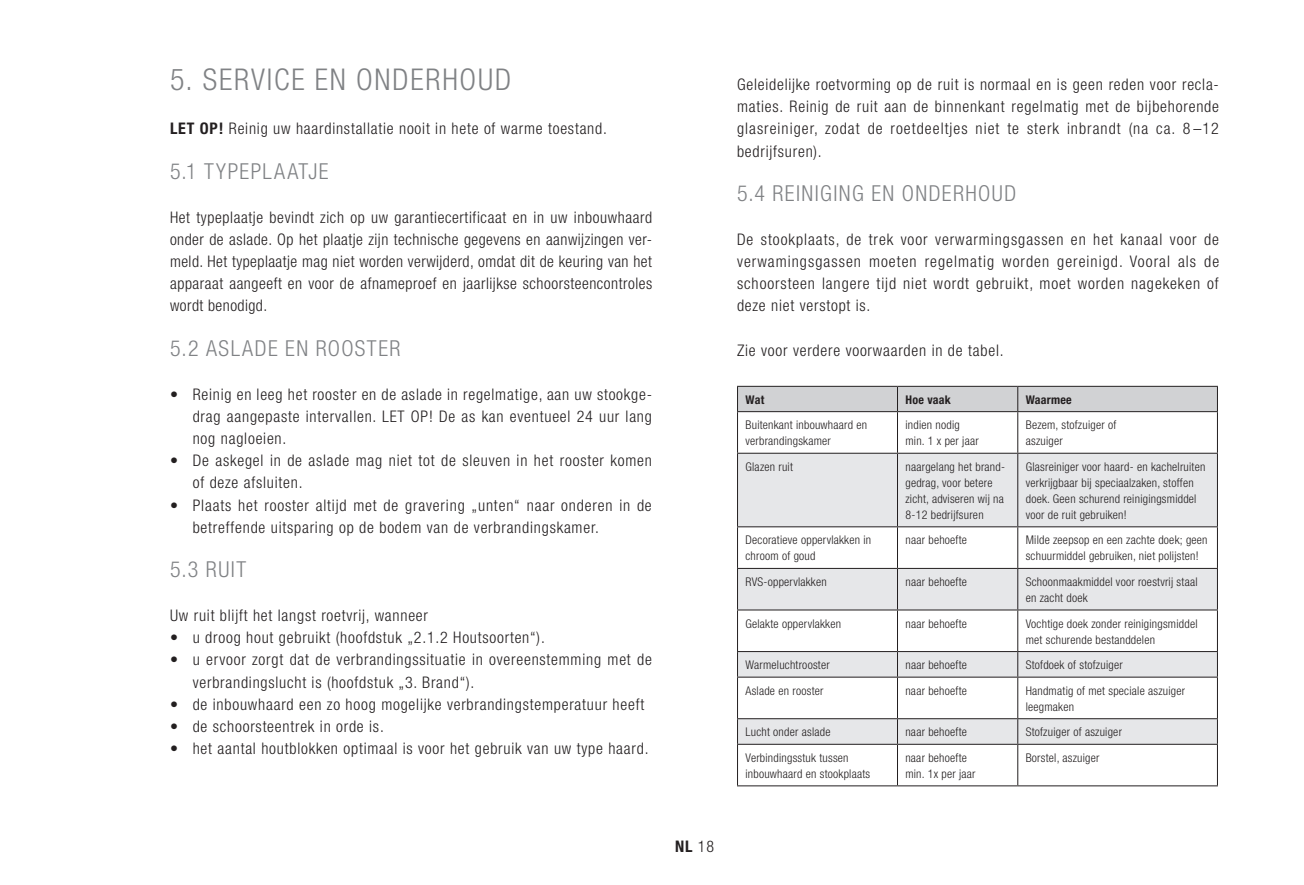
<style>
.page{position:relative;width:1304px;height:885px;background:#fff}
.page>*{position:absolute;margin:0;border:0;box-sizing:border-box;transform-origin:0 0}
.t1{font:300 condensed 30px "Helvetica Neue";letter-spacing:.06em;color:#808285}
.t2{font:300 condensed 22px "Helvetica Neue";letter-spacing:.065em;color:#808285}
.t3{font:300 condensed 16px/22.2px "Helvetica Neue";letter-spacing:.05em;color:#231f20;text-align:justify}
.t4{font:700 condensed 16px "Helvetica Neue";color:#231f20}
.t5{font:300 condensed 12px/16px "Helvetica Neue";letter-spacing:.02em;color:#231f20}
.t6{font:700 condensed 12px "Helvetica Neue";letter-spacing:.02em;color:#231f20}
.s1{font-weight:700}
.s2{font-weight:300}
</style>
<div class="page">
<svg style="left:738px;top:453px;width:479px;height:290px;fill:#e6e7e9"></svg>
<div style="left:737px;top:386px;width:481px;height:25px;background:#d1d2d4"></div>
<hr style="left:737px;top:411px;width:160px;height:1px;background:#231f20">
<hr style="left:737px;top:412px;width:1px;height:40px;background:#231f20">
<hr style="left:897px;top:411px;width:121px;height:1px;background:#231f20">
<hr style="left:897px;top:412px;width:1px;height:40px;background:#231f20">
<hr style="left:1018px;top:411px;width:200px;height:1px;background:#231f20">
<hr style="left:1017px;top:412px;width:1px;height:40px;background:#231f20">
<hr style="left:1217px;top:412px;width:1px;height:40px;background:#231f20">
<hr style="left:737px;top:452px;width:160px;height:1px;background:#231f20">
<hr style="left:737px;top:453px;width:1px;height:73px;background:#231f20">
<hr style="left:897px;top:452px;width:121px;height:1px;background:#231f20">
<hr style="left:897px;top:453px;width:1px;height:73px;background:#231f20">
<hr style="left:1018px;top:452px;width:200px;height:1px;background:#231f20">
<hr style="left:1017px;top:453px;width:1px;height:73px;background:#231f20">
<hr style="left:1217px;top:453px;width:1px;height:73px;background:#231f20">
<hr style="left:737px;top:526px;width:160px;height:1px;background:#231f20">
<hr style="left:737px;top:527px;width:1px;height:41px;background:#231f20">
<hr style="left:897px;top:526px;width:121px;height:1px;background:#231f20">
<hr style="left:897px;top:527px;width:1px;height:41px;background:#231f20">
<hr style="left:1018px;top:526px;width:200px;height:1px;background:#231f20">
<hr style="left:1017px;top:527px;width:1px;height:41px;background:#231f20">
<hr style="left:1217px;top:527px;width:1px;height:41px;background:#231f20">
<hr style="left:737px;top:568px;width:160px;height:1px;background:#231f20">
<hr style="left:737px;top:569px;width:1px;height:40px;background:#231f20">
<hr style="left:897px;top:568px;width:121px;height:1px;background:#231f20">
<hr style="left:897px;top:569px;width:1px;height:40px;background:#231f20">
<hr style="left:1018px;top:568px;width:200px;height:1px;background:#231f20">
<hr style="left:1017px;top:569px;width:1px;height:40px;background:#231f20">
<hr style="left:1217px;top:569px;width:1px;height:40px;background:#231f20">
<hr style="left:737px;top:609px;width:160px;height:1px;background:#231f20">
<hr style="left:737px;top:610px;width:1px;height:41px;background:#231f20">
<hr style="left:897px;top:609px;width:121px;height:1px;background:#231f20">
<hr style="left:897px;top:610px;width:1px;height:41px;background:#231f20">
<hr style="left:1018px;top:609px;width:200px;height:1px;background:#231f20">
<hr style="left:1017px;top:610px;width:1px;height:41px;background:#231f20">
<hr style="left:1217px;top:610px;width:1px;height:41px;background:#231f20">
<hr style="left:737px;top:651px;width:160px;height:1px;background:#231f20">
<svg style="left:737px;top:652px;width:1px;height:24px"></svg>
<hr style="left:897px;top:651px;width:121px;height:1px;background:#231f20">
<svg style="left:897px;top:652px;width:1px;height:24px"></svg>
<hr style="left:1018px;top:651px;width:200px;height:1px;background:#231f20">
<svg style="left:1017px;top:652px;width:1px;height:24px"></svg>
<svg style="left:1217px;top:652px;width:1px;height:24px"></svg>
<hr style="left:737px;top:676px;width:160px;height:1px;background:#231f20">
<hr style="left:737px;top:677px;width:1px;height:41px;background:#231f20">
<hr style="left:897px;top:676px;width:121px;height:1px;background:#231f20">
<hr style="left:897px;top:677px;width:1px;height:41px;background:#231f20">
<hr style="left:1018px;top:676px;width:200px;height:1px;background:#231f20">
<hr style="left:1017px;top:677px;width:1px;height:41px;background:#231f20">
<hr style="left:1217px;top:677px;width:1px;height:41px;background:#231f20">
<hr style="left:737px;top:718px;width:160px;height:1px;background:#231f20">
<svg style="left:737px;top:719px;width:1px;height:24px"></svg>
<hr style="left:897px;top:718px;width:121px;height:1px;background:#231f20">
<svg style="left:897px;top:719px;width:1px;height:24px"></svg>
<hr style="left:1018px;top:718px;width:200px;height:1px;background:#231f20">
<svg style="left:1017px;top:719px;width:1px;height:24px"></svg>
<svg style="left:1217px;top:719px;width:1px;height:24px"></svg>
<hr style="left:737px;top:743px;width:160px;height:1px;background:#231f20">
<hr style="left:737px;top:744px;width:1px;height:41px;background:#231f20">
<hr style="left:897px;top:743px;width:121px;height:1px;background:#231f20">
<hr style="left:897px;top:744px;width:1px;height:41px;background:#231f20">
<hr style="left:1018px;top:743px;width:200px;height:1px;background:#231f20">
<hr style="left:1017px;top:744px;width:1px;height:41px;background:#231f20">
<hr style="left:1217px;top:744px;width:1px;height:41px;background:#231f20">
<hr style="left:737px;top:785px;width:160px;height:1px;background:#231f20">
<hr style="left:897px;top:785px;width:121px;height:1px;background:#231f20">
<hr style="left:1018px;top:785px;width:200px;height:1px;background:#231f20">
<h1 class="t1" style="left:170px;top:62px;width:343px">5. SERVICE EN ONDERHOUD</h1>
<p class="t3" style="left:170px;top:117px;width:438px"><span class="s1">LET OP!</span> Reinig uw haardinstallatie nooit in hete of warme toestand.</p>
<h2 class="t2" style="left:170px;top:158px;width:160px">5.1 TYPEPLAATJE</h2>
<p class="t3" style="left:170px;top:206px;width:484px">Het typeplaatje bevindt zich op uw garantiecertificaat en in uw inbouwhaard onder de aslade. Op het plaatje zijn technische gegevens en aanwijzingen ver&shy;meld. Het typeplaatje mag niet worden verwijderd, omdat dit de keuring van het apparaat aangeeft en voor de afnameproef en jaarlijkse schoorsteencontroles wordt benodigd.</p>
<h2 class="t2" style="left:170px;top:335px;width:232px">5.2 ASLADE EN ROOSTER</h2>
<p class="t3" style="left:193px;top:383px;width:461px;text-indent:-23px">• Reinig en leeg het rooster en de aslade in regelmatige, aan uw stookge&shy;drag aangepaste intervallen. LET OP! De as kan eventueel 24 uur lang nog nagloeien.</p>
<p class="t3" style="left:193px;top:449px;width:461px;text-indent:-23px">• De askegel in de aslade mag niet tot de sleuven in het rooster komen of deze afsluiten.</p>
<p class="t3" style="left:193px;top:493px;width:461px;text-indent:-23px">• Plaats het rooster altijd met de gravering „unten“ naar onderen in de betreffende uitsparing op de bodem van de verbrandingskamer.</p>
<h2 class="t2" style="left:170px;top:556px;width:78px">5.3 RUIT</h2>
<p class="t3" style="left:170px;top:604px;width:259px">Uw ruit blijft het langst roetvrij, wanneer</p>
<p class="t3" style="left:170px;top:626px;width:376px">• u droog hout gebruikt (hoofdstuk „2.1.2 Houtsoorten“).</p>
<p class="t3" style="left:193px;top:648px;width:461px;text-indent:-23px">• u ervoor zorgt dat de verbrandingssituatie in overeenstemming met de verbrandingslucht is (hoofdstuk „3. Brand“).</p>
<p class="t3" style="left:170px;top:692px;width:476px">• de inbouwhaard een zo hoog mogelijke verbrandingstemperatuur heeft</p>
<p class="t3" style="left:170px;top:714px;width:215px">• de schoorsteentrek in orde is.</p>
<p class="t3" style="left:170px;top:737px;width:480px">• het aantal houtblokken optimaal is voor het gebruik van uw type haard.</p>
<p class="t3" style="left:737px;top:73px;width:483px">Geleidelijke roetvorming op de ruit is normaal en is geen reden voor recla&shy;maties. Reinig de ruit aan de binnenkant regelmatig met de bijbehorende glasreiniger, zodat de roetdeeltjes niet te sterk inbrandt (na ca. 8 –12 bedrijfsuren).</p>
<h2 class="t2" style="left:737px;top:180px;width:281px">5.4 REINIGING EN ONDERHOUD</h2>
<p class="t3" style="left:737px;top:228px;width:484px">De stookplaats, de trek voor verwarmingsgassen en het kanaal voor de verwamingsgassen moeten regelmatig worden gereinigd. Vooral als de schoorsteen langere tijd niet wordt gebruikt, moet worden nagekeken of deze niet verstopt is.</p>
<p class="t3" style="left:737px;top:339px;width:268px">Zie voor verdere voorwaarden in de tabel.</p>
<p class="t6" style="left:746px;top:392px;width:20px">Wat</p>
<p class="t6" style="left:905px;top:392px;width:47px">Hoe vaak</p>
<p class="t6" style="left:1026px;top:392px;width:48px">Waarmee</p>
<p class="t5" style="left:745px;top:417px;width:123px">Buitenkant inbouwhaard en verbrandingskamer</p>
<p class="t5" style="left:905px;top:417px;width:75px">indien nodig min. 1 x per jaar</p>
<p class="t5" style="left:1026px;top:417px;width:92px">Bezem, stofzuiger of aszuiger</p>
<p class="t5" style="left:745px;top:458px;width:49px">Glazen ruit</p>
<p class="t5" style="left:905px;top:458px;width:101px">naargelang het brand&shy;gedrag, voor betere zicht, adviseren wij na<br>8-12 bedrijfsuren</p>
<p class="t5" style="left:1026px;top:458px;width:181px">Glasreiniger voor haard- en kachelruiten verkrijgbaar bij speciaalzaken, stoffen doek. Geen schurend reinigingsmiddel voor de ruit gebruiken!</p>
<p class="t5" style="left:745px;top:532px;width:127px">Decoratieve oppervlakken in chroom of goud</p>
<p class="t5" style="left:905px;top:532px;width:63px">naar behoefte</p>
<p class="t5" style="left:1026px;top:532px;width:183px">Milde zeepsop en een zachte doek; geen schuurmiddel gebruiken, niet polijsten!</p>
<p class="t5" style="left:745px;top:573px;width:83px">RVS-oppervlakken</p>
<p class="t5" style="left:905px;top:573px;width:63px">naar behoefte</p>
<p class="t5" style="left:1026px;top:573px;width:173px">Schoonmaakmiddel voor roestvrij staal en zacht doek</p>
<p class="t5" style="left:745px;top:615px;width:97px">Gelakte oppervlakken</p>
<p class="t5" style="left:905px;top:615px;width:63px">naar behoefte</p>
<p class="t5" style="left:1026px;top:615px;width:173px">Vochtige doek zonder reinigingsmiddel met schurende bestanddelen</p>
<p class="t5" style="left:745px;top:656px;width:86px">Warmeluchtrooster</p>
<p class="t5" style="left:905px;top:656px;width:63px">naar behoefte</p>
<p class="t5" style="left:1026px;top:656px;width:98px">Stofdoek of stofzuiger</p>
<p class="t5" style="left:745px;top:682px;width:80px">Aslade en rooster</p>
<p class="t5" style="left:905px;top:682px;width:63px">naar behoefte</p>
<p class="t5" style="left:1026px;top:682px;width:161px">Handmatig of met speciale aszuiger leegmaken</p>
<p class="t5" style="left:745px;top:723px;width:87px">Lucht onder aslade</p>
<p class="t5" style="left:905px;top:723px;width:63px">naar behoefte</p>
<p class="t5" style="left:1026px;top:723px;width:98px">Stofzuiger of aszuiger</p>
<p class="t5" style="left:745px;top:749px;width:126px">Verbindingsstuk tussen inbouwhaard en stookplaats</p>
<p class="t5" style="left:905px;top:749px;width:72px">naar behoefte min. 1x per jaar</p>
<p class="t5" style="left:1026px;top:749px;width:75px">Borstel, aszuiger</p>
<p class="t4" style="left:675px;top:836px;width:40px">NL <span class="s2">18</span></p>
</div>
